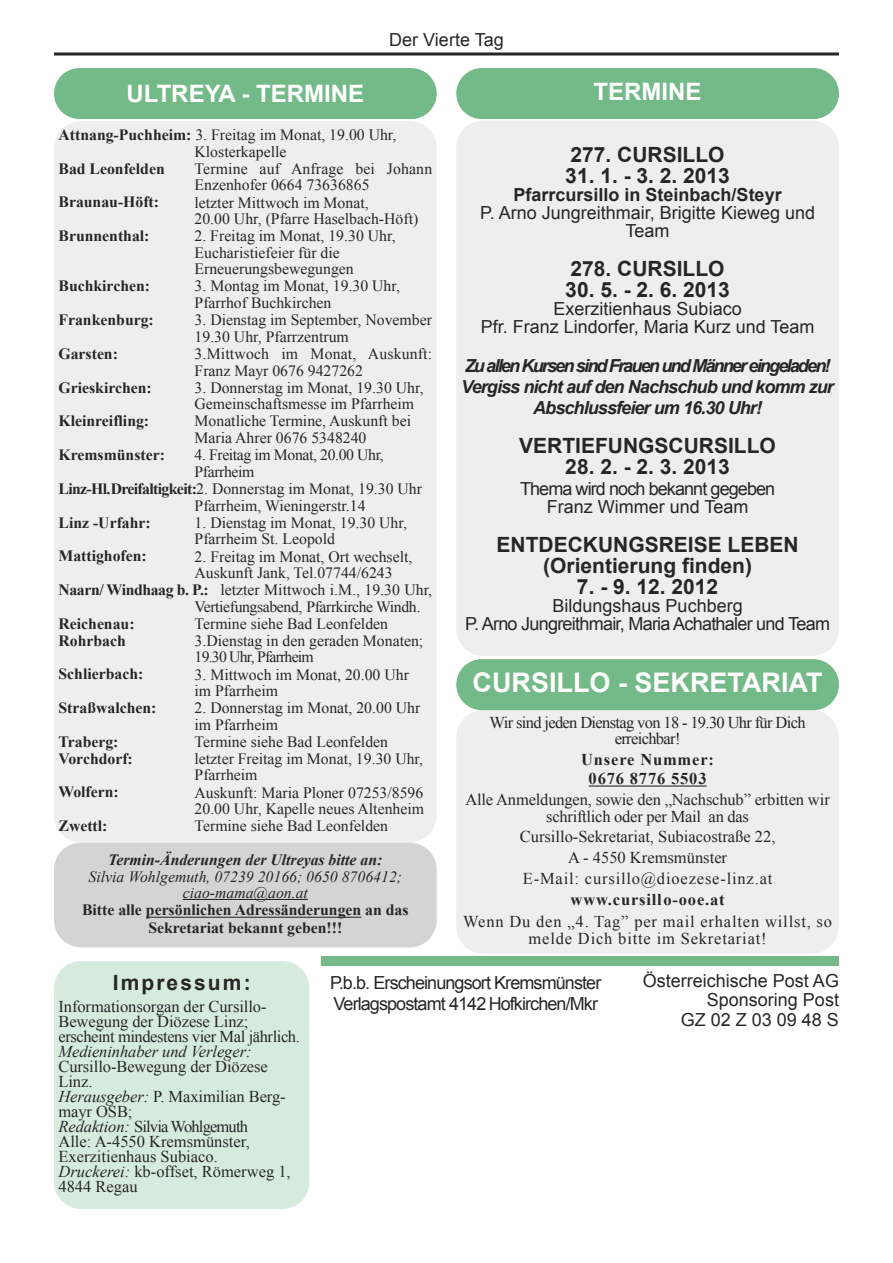
<style>
.page{position:relative;width:893px;height:1263px;background:#fff}
.page>*{position:absolute;margin:0;border:0;box-sizing:border-box;transform-origin:0 0}
.t1{font:700 27px "Arial";color:#fff}
.t2{font:700 24px "Arial";color:#fff}
.t3{font:700 21px/21px "Arial";color:#272627;text-align:center}
.t4{font:18px/19.5px "Arial";color:#272627;text-align:center}
.t5{font:18px/21px "Arial";letter-spacing:-.05em;color:#272627}
.t6{font:italic 700 18px/21px "Arial";letter-spacing:-.05em;color:#272627;text-align:center}
.t7{font:18px/18px "Arial";letter-spacing:-.04em;color:#272627;text-align:center}
.t8{font:700 18px "Arial";color:#272627}
.t9{font:16.5px/15px "Times New Roman";letter-spacing:-.005em;color:#272627;text-align:center}
.t10{font:16.5px/16.5px "Times New Roman";letter-spacing:.05em;color:#272627;text-align:center}
.t11{font:16.5px/16.5px "Times New Roman";letter-spacing:-.04em;color:#272627;text-align:center}
.t12{font:700 16.5px/19.2px "Times New Roman";letter-spacing:.05em;color:#272627;text-align:center}
.t13{font:italic 16.5px "Times New Roman";letter-spacing:-.005em;color:#272627}
.t14{font:15.75px/16.5px "Times New Roman";color:#272627}
.t15{font:700 15.75px/17.7px "Times New Roman";color:#272627;text-align:center}
.t16{font:15.75px "Times New Roman";letter-spacing:-.025em;color:#272627}
.t17{font:italic 15.75px/15.8px "Times New Roman";color:#272627;text-align:center}
.t18{font:italic 700 15.75px "Times New Roman";color:#272627}
.s1{font-weight:700}
.s2{font-style:italic}
</style>
<div class="page">
<div style="left:54px;top:842px;width:383px;height:105px;background:#d4d4d4"></div>
<div style="left:54px;top:961px;width:255px;height:248px;background:#d7ebdd"></div>
<div style="left:456px;top:710px;width:383px;height:243px;background:#eee"></div>
<div style="left:456px;top:659px;width:383px;height:51px;background:#74ba88"></div>
<div style="left:456px;top:121px;width:383px;height:535px;background:#eee"></div>
<div style="left:54px;top:121px;width:383px;height:721px;background:#eee"></div>
<div style="left:456px;top:68px;width:383px;height:51px;background:#74ba88"></div>
<div style="left:54px;top:68px;width:383px;height:51px;background:#74ba88"></div>
<svg style="left:54px;top:52px;width:785px;height:4px;background:#5c5b5c"></svg>
<hr style="left:589px;top:785px;width:118px;height:1px;background:#272627">
<hr style="left:183px;top:899px;width:125px;height:1px;background:#272627">
<hr style="left:146px;top:917px;width:215px;height:1px;background:#272627">
<div style="left:321px;top:956px;width:518px;height:9px;background:#74ba88"></div>
<p class="t4" style="left:389px;top:30px;width:116px">Der Vierte Tag</p>
<h2 class="t2" style="left:126px;top:80px;width:239px">ULTREYA - TERMINE</h2>
<h2 class="t2" style="left:594px;top:78px;width:110px">TERMINE</h2>
<p class="t14" style="left:195px;top:127px;width:203px;text-indent:-136px"><span class="s1">Attnang-Puchheim:</span> 3. Freitag im Monat, 19.00 Uhr,<br>Klosterkapelle</p>
<p class="t15" style="left:58px;top:160px;width:108px">Bad Leonfelden</p>
<p class="t14" style="left:195px;top:160px;width:239px">Termine auf Anfrage bei Johann<br>Enzenhofer 0664 73636865</p>
<p class="t15" style="left:58px;top:193px;width:102px">Braunau-Höft:</p>
<p class="t14" style="left:195px;top:194px;width:225px">letzter Mittwoch im Monat,<br>20.00 Uhr, (Pfarre Haselbach-Höft)</p>
<p class="t15" style="left:58px;top:227px;width:93px">Brunnenthal:</p>
<p class="t14" style="left:195px;top:228px;width:203px">2. Freitag im Monat, 19.30 Uhr,<br>Eucharistiefeier für die<br>Erneuerungsbewegungen</p>
<p class="t15" style="left:59px;top:277px;width:93px">Buchkirchen:</p>
<p class="t14" style="left:195px;top:278px;width:207px">3. Montag im Monat, 19.30 Uhr,<br>Pfarrhof Buchkirchen</p>
<p class="t15" style="left:59px;top:311px;width:97px">Frankenburg:</p>
<p class="t14" style="left:195px;top:311px;width:239px;line-height:17.1px">3. Dienstag im September, November<br>19.30 Uhr, Pfarrzentrum</p>
<p class="t15" style="left:59px;top:345px;width:61px">Garsten:</p>
<p class="t14" style="left:195px;top:346px;width:239px">3.Mittwoch im Monat, Auskunft:<br>Franz Mayr 0676 9427262</p>
<p class="t15" style="left:59px;top:378px;width:95px">Grieskirchen:</p>
<p class="t14" style="left:195px;top:379px;width:231px">3. Donnerstag im Monat, 19.30 Uhr,<br>Gemeinschaftsmesse im Pfarrheim</p>
<p class="t15" style="left:59px;top:412px;width:92px">Kleinreifling:</p>
<p class="t14" style="left:195px;top:413px;width:218px">Monatliche Termine, Auskunft bei<br>Maria Ahrer 0676 5348240</p>
<p class="t15" style="left:59px;top:446px;width:108px">Kremsmünster:</p>
<p class="t16" style="left:195px;top:446px;width:191px">4. Freitag im Monat, 20.00 Uhr,</p>
<p class="t16" style="left:195px;top:463px;width:61px">Pfarrheim</p>
<p class="t14" style="left:59px;top:481px;width:365px"><span class="s1">Linz-Hl.Dreifaltigkeit:</span>2. Donnerstag im Monat, 19.30 Uhr</p>
<p class="t14" style="left:195px;top:497px;width:172px">Pfarrheim, Wieningerstr.14</p>
<p class="t15" style="left:59px;top:514px;width:94px">Linz -Urfahr:</p>
<p class="t14" style="left:195px;top:514px;width:214px">1. Dienstag im Monat, 19.30 Uhr,<br>Pfarrheim St. Leopold</p>
<p class="t15" style="left:59px;top:547px;width:90px">Mattighofen:</p>
<p class="t14" style="left:195px;top:548px;width:219px">2. Freitag im Monat, Ort wechselt,</p>
<p class="t14" style="left:195px;top:564px;width:200px">Auskunft Jank, Tel.07744/6243</p>
<p class="t14" style="left:59px;top:582px;width:375px"><span class="s1">Naarn/ Windhaag b. P.:</span> letzter Mittwoch i.M., 19.30 Uhr,</p>
<p class="t16" style="left:195px;top:598px;width:228px">Vertiefungsabend, Pfarrkirche Windh.</p>
<p class="t15" style="left:59px;top:614px;width:78px">Reichenau:</p>
<p class="t14" style="left:195px;top:615px;width:195px">Termine siehe Bad Leonfelden</p>
<p class="t15" style="left:59px;top:632px;width:69px">Rohrbach</p>
<p class="t14" style="left:195px;top:632px;width:230px">3.Dienstag in den geraden Monaten;<br>19.30 Uhr, Pfarrheim</p>
<p class="t15" style="left:59px;top:665px;width:86px">Schlierbach:</p>
<p class="t14" style="left:195px;top:666px;width:216px">3. Mittwoch im Monat, 20.00 Uhr im Pfarrheim</p>
<p class="t15" style="left:59px;top:699px;width:99px">Straßwalchen:</p>
<p class="t14" style="left:195px;top:700px;width:227px">2. Donnerstag im Monat, 20.00 Uhr im Pfarrheim</p>
<p class="t15" style="left:59px;top:732px;width:62px">Traberg:</p>
<p class="t14" style="left:195px;top:733px;width:195px">Termine siehe Bad Leonfelden</p>
<p class="t15" style="left:59px;top:750px;width:76px">Vorchdorf:</p>
<p class="t14" style="left:195px;top:750px;width:230px">letzter Freitag im Monat, 19.30 Uhr,<br>Pfarrheim</p>
<p class="t15" style="left:59px;top:783px;width:62px">Wolfern:</p>
<p class="t14" style="left:195px;top:784px;width:231px">Auskunft: Maria Ploner 07253/8596<br>20.00 Uhr, Kapelle neues Altenheim</p>
<p class="t15" style="left:59px;top:817px;width:50px">Zwettl:</p>
<p class="t14" style="left:195px;top:818px;width:195px">Termine siehe Bad Leonfelden</p>
<h3 class="t3" style="left:571px;top:144px;width:156px">277. CURSILLO</h3>
<h3 class="t3" style="left:565px;top:165px;width:166px">31. 1. - 3. 2. 2013</h3>
<p class="t8" style="left:514px;top:184px;width:270px">PFARRCURSILLO IN STEINBACH/STEYR</p>
<p class="t4" style="left:480px;top:203px;width:336px;line-height:18px">P. Arno Jungreithmair, Brigitte Kieweg und<br>Team</p>
<h3 class="t3" style="left:571px;top:258px;width:156px">278. CURSILLO</h3>
<h3 class="t3" style="left:565px;top:279px;width:166px">30. 5. - 2. 6. 2013</h3>
<p class="t4" style="left:481px;top:299px;width:335px;line-height:18px">Exerzitienhaus Subiaco<br>Pfr. Franz Lindorfer, Maria Kurz und Team</p>
<p class="t6" style="left:461px;top:355px;width:374px">Zu allen Kursen sind Frauen und Männer eingeladen!<br>Vergiss nicht auf den Nachschub und komm zur<br>Abschlussfeier um 16.30 Uhr!</p>
<h3 class="t3" style="left:519px;top:435px;width:258px">VERTIEFUNGSCURSILLO</h3>
<h3 class="t3" style="left:565px;top:456px;width:166px">28. 2. - 2. 3. 2013</h3>
<p class="t5" style="left:520px;top:479px;width:257px;line-height:18px;text-align:center">Thema wird noch bekannt gegeben<br>Franz Wimmer und Team</p>
<h3 class="t3" style="left:496px;top:534px;width:304px">ENTDECKUNGSREISE LEBEN (ORIENTIERUNG FINDEN)</h3>
<h3 class="t3" style="left:577px;top:576px;width:143px">7. - 9. 12. 2012</h3>
<p class="t7" style="left:465px;top:596px;width:366px">Bildungshaus Puchberg<br>P. Arno Jungreithmair, Maria Achathaler und Team</p>
<h1 class="t1" style="left:473px;top:667px;width:351px">CURSILLO - SEKRETARIAT</h1>
<p class="t11" style="left:490px;top:714px;width:317px">Wir sind jeden Dienstag von 18 - 19.30 Uhr für Dich erreichbar!</p>
<p class="t12" style="left:581px;top:750px;width:134px">Unsere Nummer:<br>0676 8776 5503</p>
<p class="t9" style="left:465px;top:791px;width:366px;line-height:16.5px">Alle Anmeldungen, sowie den „Nachschub” erbitten wir schriftlich oder per Mail an das</p>
<p class="t9" style="left:520px;top:826px;width:257px;line-height:20.7px">Cursillo-Sekretariat, Subiacostraße 22,<br>A - 4550 Kremsmünster<br>E-Mail: cursillo@dioezese-linz.at</p>
<p class="t12" style="left:571px;top:889px;width:156px">www.cursillo-ooe.at</p>
<p class="t10" style="left:463px;top:913px;width:371px">Wenn Du den „4. Tag” per mail erhalten willst, so melde Dich bitte im Sekretariat!</p>
<p class="t18" style="left:108px;top:850px;width:276px">Termin-Änderungen der Ultreyas bitte an:</p>
<p class="t17" style="left:89px;top:869px;width:315px">Silvia Wohlgemuth, 07239 20166; 0650 8706412; ciao-mama@aon.at</p>
<p class="t15" style="left:82px;top:901px;width:328px">Bitte alle persönlichen Adressänderungen an das<br>Sekretariat bekannt geben!!!</p>
<h3 class="t3" style="left:113px;top:972px;width:139px">IMPRESSUM:</h3>
<p class="t9" style="left:58px;top:999px;width:243px;text-align:left">Informationsorgan der Cursillo-<br>Bewegung der Diözese Linz; erscheint mindestens vier Mal jährlich.</p>
<p class="t13" style="left:58px;top:1042px;width:195px">Medieninhaber und Verleger:</p>
<p class="t9" style="left:58px;top:1059px;width:234px;text-align:left">Cursillo-Bewegung der Diözese<br>Linz.<br><span class="s2">Herausgeber:</span> P. Maximilian Berg&shy;mayr OSB;<br><span class="s2">Redaktion:</span> Silvia Wohlgemuth<br>Alle: A-4550 Kremsmünster,<br>Exerzitienhaus Subiaco.<br><span class="s2">Druckerei:</span> kb-offset, Römerweg 1,<br>4844 Regau</p>
<p class="t5" style="left:330px;top:972px;width:273px">P.b.b. Erscheinungsort Kremsmünster<br>Verlagspostamt 4142 Hofkirchen/Mkr</p>
<p class="t4" style="left:643px;top:971px;width:198px;text-align:right">Österreichische Post AG<br>Sponsoring Post<br>GZ02Z030948S</p>
</div>
